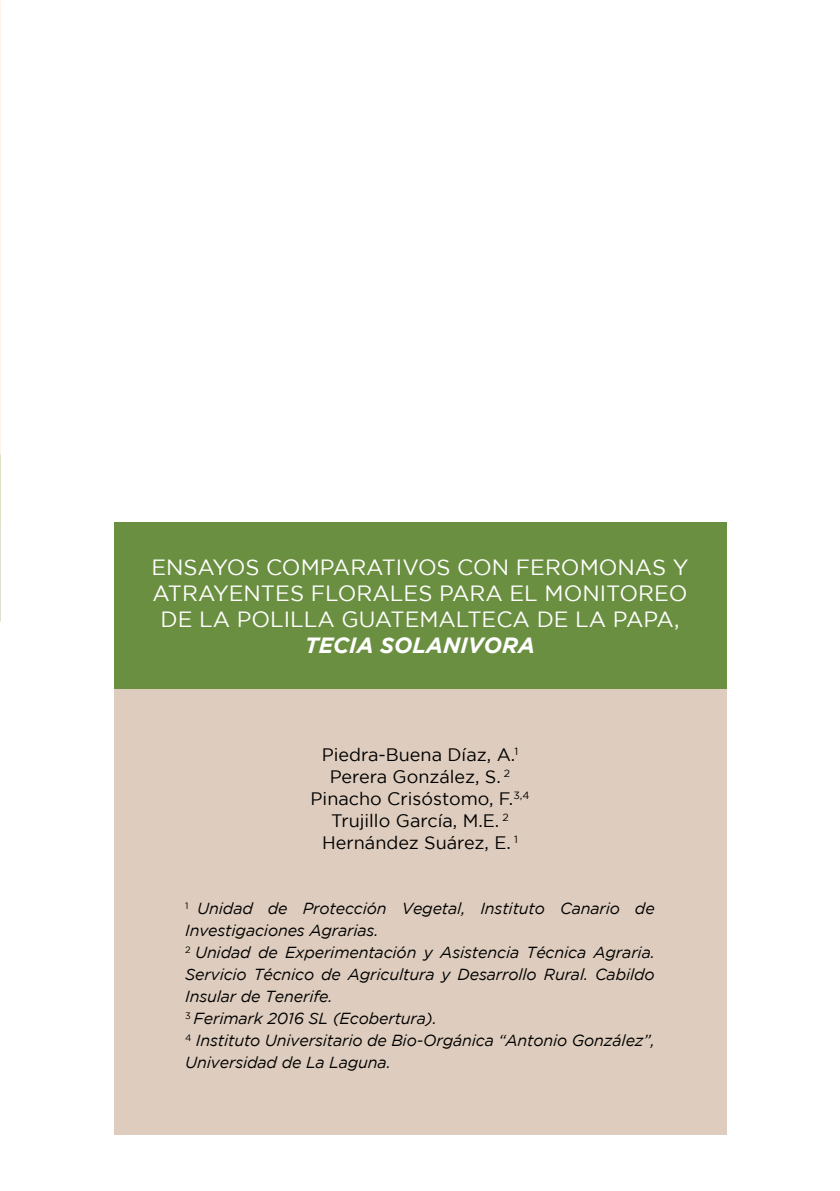
<style>
.page{position:relative;width:840px;height:1191px;background:#fff}
.page>*{position:absolute;margin:0;border:0;box-sizing:border-box;transform-origin:0 0}
.t1{font:22px/26px "Gotham";color:#fff;text-align:center}
.t2{font:italic 700 22px "Gotham";color:#fff}
.t3{font:18px/22px "Gotham";color:#000;text-align:center}
.t4{font:italic 16px/22px "Gotham";letter-spacing:-.01em;color:#000}
</style>
<div class="page">
<div style="left:113px;top:523px;width:613px;height:166px;background:#6b8f41"></div>
<img style="left:0;top:0;width:1px;height:523px">
<div style="left:113px;top:689px;width:613px;height:445px;background:#decdbe"></div>
<h1 class="t1" style="left:151px;top:554px;width:538px">ENSAYOS COMPARATIVOS CON FEROMONAS Y<br>ATRAYENTES FLORALES PARA EL MONITOREO<br>DE LA POLILLA GUATEMALTECA DE LA PAPA,</h1>
<h1 class="t2" style="left:305px;top:632px;width:231px">TECIA SOLANIVORA</h1>
<p class="t3" style="left:310px;top:743px;width:220px">Piedra-Buena Díaz, A.<sup>1<br></sup>Perera González, S. <sup>2<br></sup>Pinacho Crisóstomo, F.<sup>3,4<br></sup>Trujillo García, M.E. <sup>2<br></sup>Hernández Suárez, E. <sup>1</sup></p>
<p class="t4" style="left:185px;top:897px;width:471px"><sup>1</sup> Unidad de Protección Vegetal, Instituto Canario de Investigaciones Agrarias.<br><sup>2</sup> Unidad de Experimentación y Asistencia Técnica Agraria.<br>Servicio Técnico de Agricultura y Desarrollo Rural. Cabildo Insular de Tenerife.<br><sup>3</sup> Ferimark 2016 SL (Ecobertura).<br><sup>4</sup> Instituto Universitario de Bio-Orgánica “Antonio González”, Universidad de La Laguna.</p>
</div>
